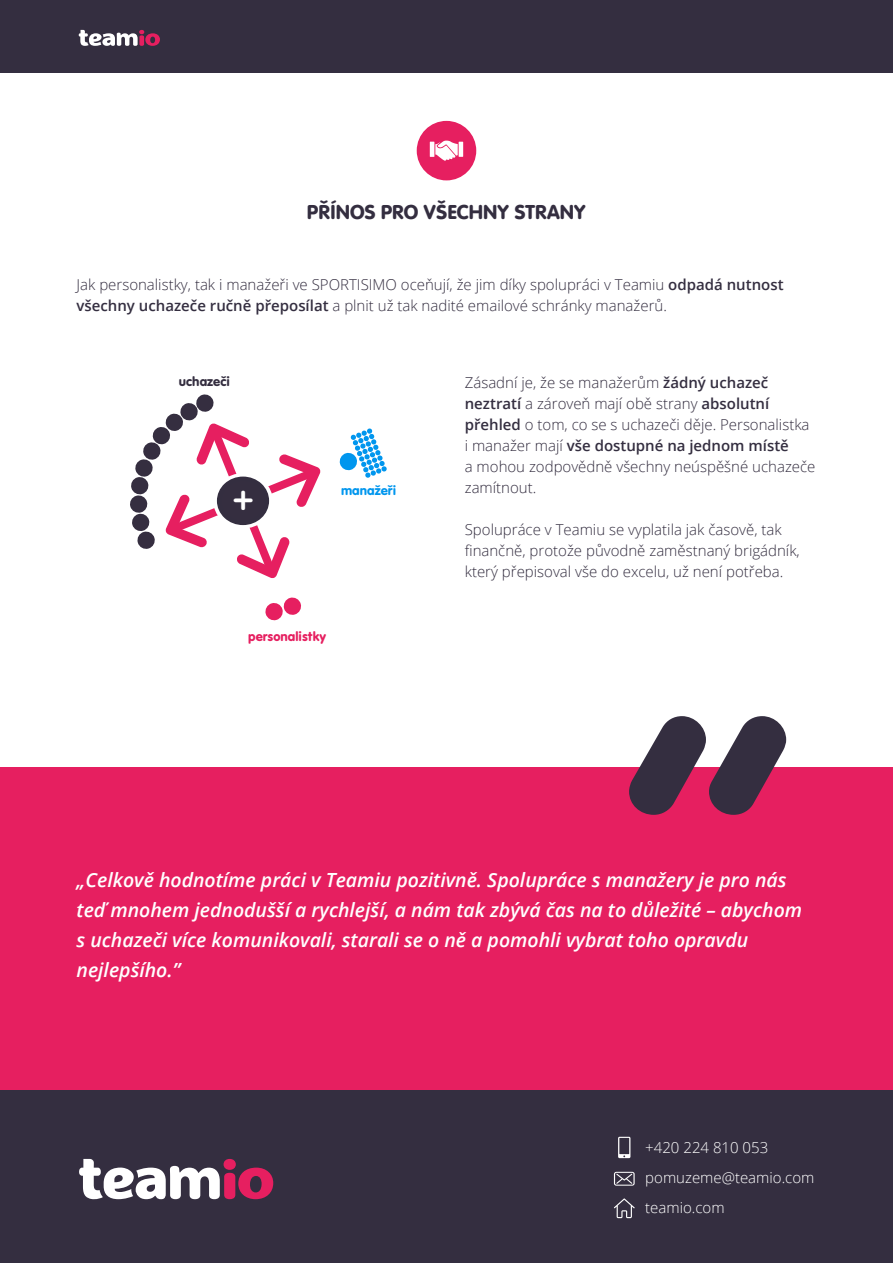
<style>
.page{position:relative;width:893px;height:1263px;background:#fff}
.page>*{position:absolute;margin:0;border:0;box-sizing:border-box;transform-origin:0 0}
.t1{font:375px "VAG Rundschrift D";color:#342e40}
.t2{font:40.5px "VAG Rundschrift D";color:#fff}
.t3{font:21px "VAG Rundschrift D";letter-spacing:-.005em;color:#342e40}
.t4{font:italic 600 19.5px/30px "Open Sans";color:#fff}
.t5{font:300 15px/21px "Open Sans";color:#342e40}
.t6{font:300 15px/30px "Open Sans";color:#fff}
.t7{font:13.5px "VAG Rundschrift D";color:#e61f60}
.t8{font:13.5px "VAG Rundschrift D";color:#342e40}
.t9{font:13.5px "VAG Rundschrift D";color:#0096ee}
.s1{font-weight:600}
</style>
<div class="page">
<div style="left:0;top:0;width:893px;height:72px;background:#342e40"></div>
<svg style="left:79px;top:30px;width:81px;height:16px"></svg>
<div style="left:417px;top:121px;width:59px;height:59px;background:#e61f60;border-radius:50%"></div>
<svg style="left:430px;top:141px;width:33px;height:20px"></svg>
<div style="left:0;top:767px;width:893px;height:355px;background:#e61f60"></div>
<div style="left:0;top:1090px;width:893px;height:173px;background:#342e40"></div>
<svg style="left:79px;top:1159px;width:194px;height:40px"></svg>
<div style="left:224px;top:1159px;width:12px;height:11px;background:#e61f60;border-radius:50%"></div>
<svg style="left:618px;top:1137px;width:12px;height:21px"></svg>
<svg style="left:614px;top:1172px;width:21px;height:14px"></svg>
<svg style="left:614px;top:1198px;width:21px;height:20px"></svg>
<svg style="left:265px;top:597px;width:36px;height:24px"></svg>
<svg style="left:339px;top:428px;width:48px;height:50px"></svg>
<svg style="left:130px;top:394px;width:190px;height:184px"></svg>
<h3 class="t3" style="left:307px;top:199px;width:280px">PŘÍNOS PRO VŠECHNY STRANY</h3>
<p class="t5" style="left:77px;top:274px;width:708px">Jak personalistky, tak i manažeři ve SPORTISIMO oceňují, že jim díky spolupráci v Teamiu <span class="s1">odpadá nutnost všechny uchazeče ručně přeposílat</span> a plnit už tak nadité emailové schránky manažerů.</p>
<p class="t8" style="left:179px;top:374px;width:53px">uchazeči</p>
<h2 class="t2" style="left:232px;top:477px;width:23px">+</h2>
<p class="t9" style="left:341px;top:482px;width:57px">manažeři</p>
<p class="t7" style="left:248px;top:628px;width:79px">personalistky</p>
<p class="t5" style="left:465px;top:371px;width:352px">Zásadní je, že se manažerům <span class="s1">žádný uchazeč neztratí</span> a zároveň mají obě strany <span class="s1">absolutní přehled</span> o tom, co se s uchazeči děje. Personalistka i manažer mají <span class="s1">vše dostupné na jednom místě<br></span>a mohou zodpovědně všechny neúspěšné uchazeče zamítnout.</p>
<p class="t5" style="left:465px;top:518px;width:337px">Spolupráce v Teamiu se vyplatila jak časově, tak finančně, protože původně zaměstnaný brigádník, který přepisoval vše do excelu, už není potřeba.</p>
<h1 class="t1" style="left:624px;top:625px;width:174px">”</h1>
<p class="t4" style="left:77px;top:865px;width:727px">„Celkově hodnotíme práci v Teamiu pozitivně. Spolupráce s manažery je pro nás teď mnohem jednodušší a rychlejší, a nám tak zbývá čas na to důležité – abychom s uchazeči více komunikovali, starali se o ně a pomohli vybrat toho opravdu nejlepšího.”</p>
<p class="t6" style="left:645px;top:1132px;width:171px">+420 224 810 053 pomuzeme@teamio.com teamio.com</p>
</div>
